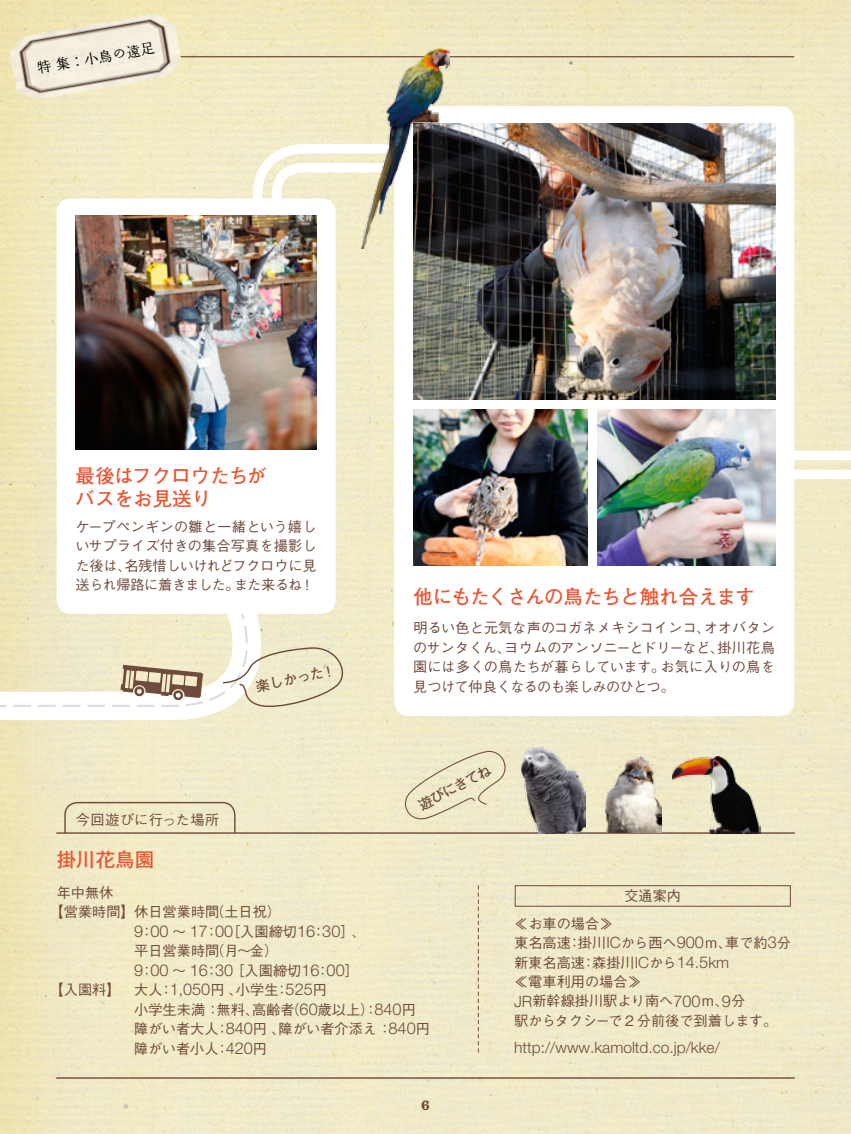
<style>
.page{position:relative;width:851px;height:1134px;background:#fff}
.page>*{position:absolute;margin:0;border:0;box-sizing:border-box;transform-origin:0 0}
.t1{font:700 19.5px/23px "Futo Go B101 Pro";color:#ea5532}
.t2{font:700 19.5px "Futo Go B101 Pro";letter-spacing:-.05em;color:#ea5532}
.t3{font:300 16.25px "Helvetica Neue";color:#704a3c}
.t4{font:300 15.5px "Helvetica Neue";color:#704a3c}
.t5{font:500 14.25px/19.5px "Gothic BBB Pro";color:#704a3c}
.t6{font:500 14.25px/19.5px "Gothic BBB Pro";letter-spacing:-.04em;color:#704a3c}
.t7{font:500 14.25px "Gothic BBB Pro";letter-spacing:-.02em;color:#704a3c}
.t8{font:700 14.25px "Futo Go B101 Pro";color:#704a3c}
.t9{font:500 14.25px "Gothic BBB Pro";letter-spacing:.04em;color:#704a3c}
.t10{font:14.25px "Marumin Old 90 pv RKSJ H";color:#000}
.t11{font:500 14.25px "Gothic BBB Pro";letter-spacing:.02em;color:#704a3c}
.t12{font:700 12.5px "Belizio";color:#704a3c}
.s1{font-family:"Gothic BBB Pro";font-weight:500;font-size:14.25px}
.s2{font-size:15.5px}
.s3{font-family:"Helvetica Neue";font-weight:300;font-size:16.25px}
.s4{font-family:"Helvetica Neue";font-weight:300;font-size:15.5px}
</style>
<div class="page">
<img style="left:0;top:0;width:850px;height:1134px">
<svg style="left:794px;top:365px;width:56px;height:119px"></svg>
<svg style="left:248px;top:139px;width:113px;height:104px"></svg>
<svg style="left:0;top:583px;width:276px;height:151px"></svg>
<hr style="left:57px;top:832px;width:737px;height:2px;background:#704a3c">
<hr style="left:57px;top:1077px;width:737px;height:2px;background:#704a3c">
<hr style="left:57px;top:56px;width:737px;height:1px;background:#785e48">
<img style="left:7px;top:10px;width:177px;height:93px">
<div style="left:394px;top:106px;width:400px;height:610px;background:#fff;border-radius:14px"></div>
<div style="left:57px;top:198px;width:278px;height:416px;background:#fff;border-radius:14px"></div>
<img style="left:413px;top:123px;width:362px;height:277px">
<img style="left:413px;top:410px;width:174px;height:156px">
<img style="left:597px;top:410px;width:178px;height:156px">
<img style="left:76px;top:215px;width:241px;height:234px">
<svg style="left:478px;top:886px;width:1px;height:166px"></svg>
<div style="left:514px;top:885px;width:276px;height:21px;border:1px solid #704a3c"></div>
<svg style="left:0;top:609px;width:350px;height:101px"></svg>
<img style="left:672px;top:756px;width:88px;height:78px">
<img style="left:605px;top:756px;width:56px;height:76px">
<img style="left:521px;top:746px;width:64px;height:87px">
<img style="left:361px;top:48px;width:88px;height:201px">
<svg style="left:400px;top:750px;width:112px;height:72px;background:#eae4c4"></svg>
<svg style="left:64px;top:801px;width:172px;height:33px;background:#e4dbba"></svg>
<p class="t10" style="left:36px;top:61px;width:121px;rotate:-10deg">特集：小鳥の遠足</p>
<h1 class="t1" style="left:76px;top:461px;width:192px">最後はフクロウたちがバスをお見送り</h1>
<p class="t5" style="left:75px;top:515px;width:243px;text-align:right">ケープペンギンの雛と一緒という嬉しいサプライズ付きの集合写真を撮影し名残惜しいけれどフクロウに見</p>
<p class="t5" style="left:75px;top:554px;width:58px">た後は、</p>
<p class="t7" style="left:75px;top:574px;width:166px">送られ帰路に着きました。</p>
<p class="t5" style="left:234px;top:574px;width:70px">また来るね</p>
<p class="t5" style="left:300px;top:574px;width:16px">!</p>
<p class="t8" style="left:253px;top:675px;width:83px;rotate:-12deg">楽しかった!</p>
<p class="t9" style="left:76px;top:808px;width:145px">今回遊びに行った場所</p>
<h1 class="t1" style="left:57px;top:845px;width:99px">掛川花鳥園</h1>
<p class="t5" style="left:57px;top:881px;width:58px">年中無休</p>
<h1 class="t2" style="left:413px;top:581px;width:343px">他にもたくさんの鳥たちと触れ合えます</h1>
<p class="t5" style="left:413px;top:616px;width:299px">明るい色と元気な声のコガネメキシコインコ、</p>
<p class="t5" style="left:703px;top:616px;width:73px">オオバタン</p>
<p class="t5" style="left:717px;top:636px;width:59px">掛川花鳥</p>
<p class="t5" style="left:504px;top:636px;width:222px">ヨウムのアンソニーとドリーなど、</p>
<p class="t5" style="left:413px;top:636px;width:99px">のサンタくん、</p>
<p class="t11" style="left:660px;top:655px;width:116px">お気に入りの鳥を</p>
<p class="t6" style="left:413px;top:655px;width:263px">園には多くの鳥たちが暮らしています。見つけて仲良くなるのも楽しみのひとつ。</p>
<p class="t8" style="left:414px;top:796px;width:82px;rotate:-28deg">遊びにきてね</p>
<p class="t5" style="left:624px;top:884px;width:58px">交通案内</p>
<p class="t5" style="left:50px;top:900px;width:171px">【営業時間】休日営業時間</p>
<p class="t5" style="left:210px;top:900px;width:72px">（土日祝(</p>
<p class="t5" style="left:226px;top:920px;width:72px">［入園締切</p>
<p class="t5" style="left:340px;top:920px;width:16px">[</p>
<p class="t3" style="left:134px;top:921px;width:36px">9<span class="s1">：</span>00</p>
<p class="t3" style="left:190px;top:921px;width:45px">17<span class="s1">：</span>00</p>
<p class="t3" style="left:297px;top:921px;width:45px">16<span class="s1">：</span>30</p>
<p class="t5" style="left:172px;top:920px;width:16px">～</p>
<p class="t5" style="left:210px;top:939px;width:70px">（月～金(</p>
<p class="t5" style="left:134px;top:939px;width:87px">平日営業時間</p>
<p class="t5" style="left:352px;top:920px;width:16px">、</p>
<p class="t5" style="left:50px;top:978px;width:72px">【入園料】</p>
<p class="t3" style="left:134px;top:960px;width:36px">9<span class="s1">：</span>00</p>
<p class="t3" style="left:190px;top:960px;width:45px">16<span class="s1">：</span>30</p>
<p class="t5" style="left:172px;top:959px;width:16px">～</p>
<p class="t5" style="left:230px;top:959px;width:72px">［入園締切</p>
<p class="t5" style="left:345px;top:959px;width:16px">[</p>
<p class="t3" style="left:301px;top:960px;width:45px">16<span class="s1">：</span>00</p>
<p class="t5" style="left:236px;top:978px;width:44px">小学生</p>
<p class="t5" style="left:134px;top:978px;width:30px">大人</p>
<p class="t3" style="left:159px;top:980px;width:53px"><span class="s1">：</span>1<span class="s2">,</span>050</p>
<p class="t3" style="left:275px;top:980px;width:39px"><span class="s1">：</span>525</p>
<p class="t5" style="left:210px;top:978px;width:34px">円、</p>
<p class="t5" style="left:313px;top:978px;width:16px">円</p>
<p class="t5" style="left:285px;top:998px;width:16px">（</p>
<p class="t5" style="left:318px;top:998px;width:58px">歳以上）</p>
<p class="t5" style="left:134px;top:998px;width:87px">小学生未満：</p>
<p class="t5" style="left:216px;top:998px;width:44px">無料、</p>
<p class="t5" style="left:252px;top:998px;width:44px">高齢者</p>
<p class="t3" style="left:299px;top:999px;width:20px">60</p>
<p class="t3" style="left:364px;top:999px;width:39px"><span class="s1">：</span>840</p>
<p class="t5" style="left:401px;top:998px;width:16px">円</p>
<p class="t5" style="left:278px;top:1017px;width:100px">障がい者介添え</p>
<p class="t5" style="left:134px;top:1017px;width:86px">障がい者大人</p>
<p class="t3" style="left:215px;top:1019px;width:39px"><span class="s1">：</span>840</p>
<p class="t5" style="left:253px;top:1017px;width:34px">円、</p>
<p class="t5" style="left:134px;top:1037px;width:86px">障がい者小人</p>
<p class="t3" style="left:215px;top:1038px;width:39px"><span class="s1">：</span>420</p>
<p class="t5" style="left:253px;top:1037px;width:16px">円</p>
<p class="t3" style="left:378px;top:1019px;width:39px"><span class="s1">：</span>840</p>
<p class="t5" style="left:416px;top:1017px;width:16px">円</p>
<p class="t12" style="left:421px;top:1097px;width:11px">6</p>
<p class="t5" style="left:514px;top:912px;width:101px">≪お車の場合≪</p>
<p class="t5" style="left:514px;top:931px;width:58px">東名高速</p>
<p class="t5" style="left:725px;top:931px;width:67px">車で約 分<span class="s3">3</span></p>
<p class="t5" style="left:578px;top:931px;width:100px">掛川<span class="s4">IC</span>から西へ</p>
<p class="t3" style="left:676px;top:932px;width:29px">900</p>
<p class="t5" style="left:567px;top:931px;width:16px">：</p>
<p class="t5" style="left:704px;top:931px;width:30px">ｍ、</p>
<p class="t5" style="left:514px;top:951px;width:129px">新東名高速<br>≪電車利用の場合≪</p>
<p class="t5" style="left:592px;top:951px;width:86px">森掛川<span class="s4">IC</span>から</p>
<p class="t3" style="left:676px;top:952px;width:54px">14<span class="s2">.</span>5<span class="s2">km</span></p>
<p class="t5" style="left:581px;top:951px;width:16px">：</p>
<p class="t5" style="left:514px;top:989px;width:264px"><span class="s4">JR</span>新幹線掛川駅より南へ<br>駅からタクシーで２分前後で到着します。</p>
<p class="t4" style="left:514px;top:1038px;width:207px">http://www.kamoltd.co j p. /kke/</p>
<p class="t5" style="left:700px;top:989px;width:46px">ｍ 分<span class="s3">9</span> 、</p>
<p class="t3" style="left:673px;top:991px;width:29px">700</p>
</div>
